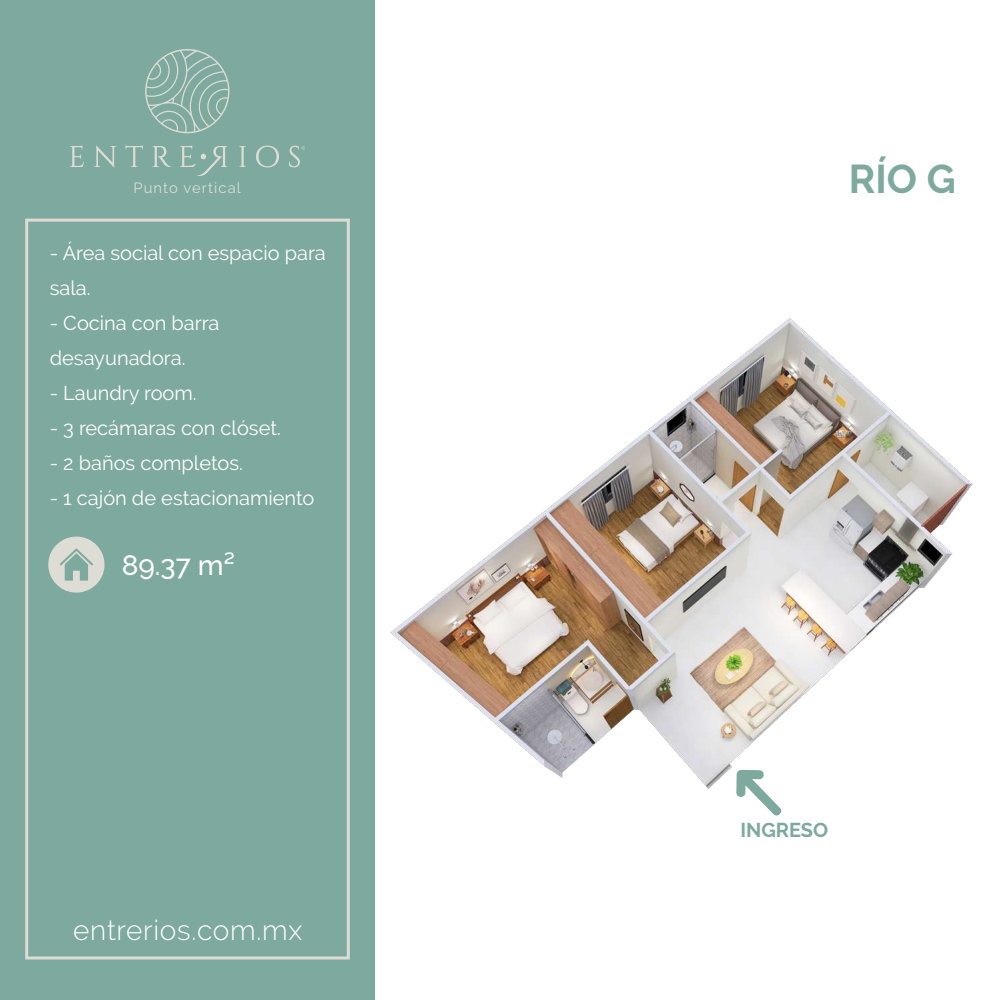
<style>
.page{position:relative;width:1000px;height:1000px;background:#fff}
.page>*{position:absolute;margin:0;border:0;box-sizing:border-box;transform-origin:0 0}
.t1{font:700 40px "Raleway";color:#7da99e}
.t2{font:300 28px "Raleway";letter-spacing:.025em;color:#fff}
.t3{font:500 28px "Raleway";color:#fff}
.t4{font:20px/35px "Raleway";color:#fff}
.t5{font:700 20px "Raleway";color:#7da99e}
.t6{font:14.8px "Raleway";letter-spacing:.075em;color:#deddd5}
</style>
<div class="page">
<div style="left:0;top:0;width:375px;height:1000px;background:#7da99e"></div>
<svg style="left:145px;top:49px;width:84px;height:84px"></svg>
<svg style="left:70px;top:145px;width:14px;height:22px"></svg>
<svg style="left:94px;top:146px;width:22px;height:21px"></svg>
<svg style="left:126px;top:145px;width:17px;height:22px"></svg>
<svg style="left:152px;top:146px;width:19px;height:21px"></svg>
<svg style="left:239px;top:146px;width:7px;height:21px"></svg>
<svg style="left:256px;top:146px;width:23px;height:21px"></svg>
<svg style="left:180px;top:145px;width:47px;height:31px"></svg>
<svg style="left:289px;top:146px;width:16px;height:21px"></svg>
<div style="left:25px;top:219px;width:325px;height:741px;border:3px solid #deddd5"></div>
<svg style="left:48px;top:537px;width:56px;height:56px"></svg>
<img style="left:348px;top:220px;width:625px;height:666px">
<svg style="left:736px;top:770px;width:46px;height:46px"></svg>
<p class="t6" style="left:133px;top:179px;width:109px">Punto vertical</p>
<p class="t4" style="left:50px;top:235px;width:278px">- Área social con espacio para sala.</p>
<p class="t4" style="left:50px;top:305px;width:171px">- Cocina con barra desayunadora.</p>
<p class="t4" style="left:50px;top:375px;width:148px">- Laundry room.</p>
<p class="t4" style="left:50px;top:410px;width:233px">- 3 recámaras con clóset.</p>
<p class="t4" style="left:50px;top:445px;width:195px">- 2 baños completos.</p>
<p class="t4" style="left:50px;top:480px;width:266px">- 1 cajón de estacionamiento</p>
<h2 class="t3" style="left:122px;top:549px;width:115px">89.37 m²</h2>
<h2 class="t2" style="left:73px;top:914px;width:231px">entrerios.com.mx</h2>
<h1 class="t1" style="left:849px;top:156px;width:108px">RÍO G</h1>
<p class="t5" style="left:740px;top:819px;width:89px">INGRESO</p>
</div>
